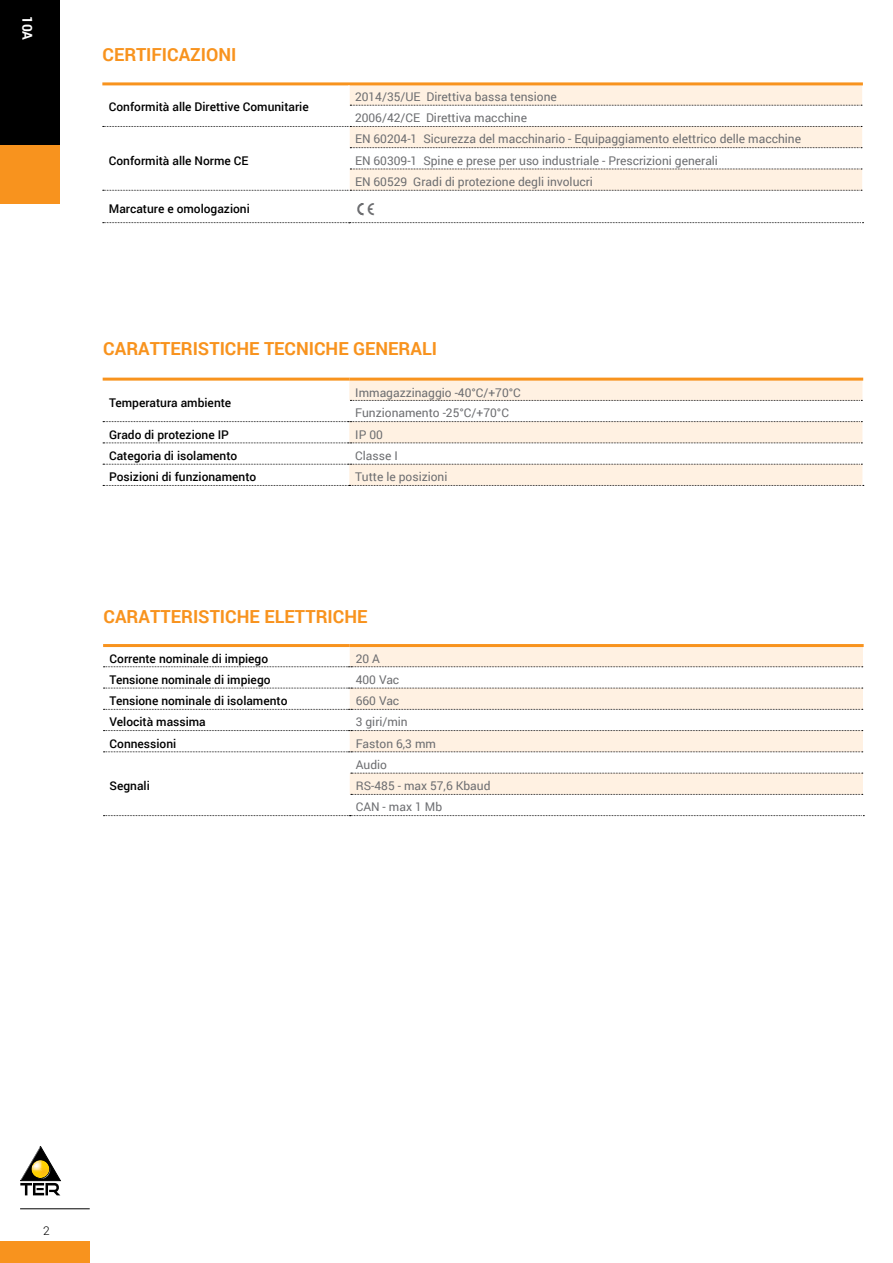
<style>
.page{position:relative;width:893px;height:1263px;background:#fff}
.page>*{position:absolute;margin:0;border:0;box-sizing:border-box;transform-origin:0 0}
.t1{font:19.5px "Ter";color:#6d6e71}
.t2{font:700 18px "Roboto";color:#f8931e}
.t3{font:700 13.65px "Roboto";color:#fff}
.t4{font:12px/21.3px "Roboto";color:#6d6e71}
.t5{font:500 12px "Roboto";color:#000}
.t6{font:300 12px "Roboto";color:#000}
</style>
<div class="page">
<div style="left:0;top:1242px;width:89px;height:21px;background:#f8931e"></div>
<div style="left:0;top:144px;width:60px;height:60px;background:#f8931e"></div>
<div style="left:0;top:0;width:60px;height:144px;background:#000"></div>
<svg style="left:20px;top:1146px;width:40px;height:49px"></svg>
<hr style="left:20px;top:1208px;width:70px;height:1px;background:#000">
<svg style="left:350px;top:85px;width:512px;height:105px;fill:#fff1e2"></svg>
<svg style="left:350px;top:105px;width:512px;height:1px"></svg>
<svg style="left:350px;top:147px;width:512px;height:1px"></svg>
<svg style="left:350px;top:169px;width:512px;height:1px"></svg>
<svg style="left:103px;top:190px;width:759px;height:1px"></svg>
<svg style="left:103px;top:222px;width:760px;height:1px"></svg>
<hr style="left:102px;top:82px;width:247px;height:3px;background:#f8931e">
<hr style="left:349px;top:82px;width:514px;height:3px;background:#f8931e">
<svg style="left:103px;top:126px;width:759px;height:1px"></svg>
<hr style="left:348px;top:126px;width:2px;height:22px;background:#fff">
<hr style="left:348px;top:190px;width:2px;height:32px;background:#fff">
<svg style="left:349px;top:381px;width:513px;height:104px;fill:#fff1e2"></svg>
<svg style="left:350px;top:400px;width:512px;height:1px"></svg>
<svg style="left:103px;top:442px;width:759px;height:1px"></svg>
<svg style="left:103px;top:464px;width:759px;height:1px"></svg>
<svg style="left:103px;top:485px;width:761px;height:1px"></svg>
<hr style="left:103px;top:378px;width:246px;height:3px;background:#f8931e">
<hr style="left:349px;top:378px;width:514px;height:3px;background:#f8931e">
<svg style="left:103px;top:421px;width:759px;height:1px"></svg>
<svg style="left:350px;top:647px;width:513px;height:147px;fill:#fff1e2"></svg>
<svg style="left:103px;top:666px;width:760px;height:1px"></svg>
<svg style="left:103px;top:709px;width:760px;height:1px"></svg>
<svg style="left:351px;top:773px;width:512px;height:1px"></svg>
<svg style="left:351px;top:794px;width:512px;height:1px"></svg>
<svg style="left:103px;top:730px;width:760px;height:1px"></svg>
<svg style="left:103px;top:751px;width:760px;height:1px"></svg>
<svg style="left:103px;top:815px;width:761px;height:1px"></svg>
<hr style="left:103px;top:644px;width:247px;height:3px;background:#f8931e">
<hr style="left:350px;top:644px;width:514px;height:3px;background:#f8931e">
<svg style="left:103px;top:688px;width:760px;height:1px"></svg>
<p class="t3" style="left:33px;top:16px;width:26px;rotate:90deg">10A</p>
<h2 class="t2" style="left:103px;top:47px;width:135px">CERTIFICAZIONI</h2>
<p class="t5" style="left:109px;top:102px;width:201px">Conformità alle Direttive Comunitarie</p>
<p class="t4" style="left:355px;top:88px;width:203px;line-height:20.7px">2014/35/UE Direttiva bassa tensione<br>2006/42/CE Direttiva macchine</p>
<p class="t5" style="left:109px;top:155px;width:141px">Conformità alle Norme CE</p>
<p class="t4" style="left:355px;top:129px;width:448px">EN 60204-1 Sicurezza del macchinario - Equipaggiamento elettrico delle macchine<br>EN 60309-1 Spine e prese per uso industriale - Prescrizioni generali<br>EN 60529 Gradi di protezione degli involucri</p>
<p class="t5" style="left:109px;top:203px;width:142px">Marcature e omologazioni</p>
<h1 class="t1" style="left:355px;top:199px;width:24px">C</h1>
<h2 class="t2" style="left:103px;top:341px;width:335px">CARATTERISTICHE TECNICHE GENERALI</h2>
<p class="t5" style="left:109px;top:398px;width:124px">Temperatura ambiente</p>
<p class="t4" style="left:355px;top:383px;width:167px;line-height:20.7px">Immagazzinaggio -40°C/+70°C<br>Funzionamento -25°C/+70°C</p>
<p class="t5" style="left:109px;top:429px;width:121px">Grado di protezione IP</p>
<p class="t4" style="left:355px;top:425px;width:29px">IP 00</p>
<p class="t5" style="left:109px;top:451px;width:130px">Categoria di isolamento</p>
<p class="t4" style="left:355px;top:446px;width:44px">Classe I</p>
<p class="t5" style="left:109px;top:472px;width:149px">Posizioni di funzionamento</p>
<p class="t4" style="left:355px;top:467px;width:94px">Tutte le posizioni</p>
<h2 class="t2" style="left:104px;top:608px;width:265px">CARATTERISTICHE ELETTRICHE</h2>
<p class="t5" style="left:110px;top:654px;width:160px">Corrente nominale di impiego</p>
<p class="t4" style="left:356px;top:649px;width:26px">20 A</p>
<p class="t5" style="left:110px;top:674px;width:162px">Tensione nominale di impiego</p>
<p class="t4" style="left:356px;top:670px;width:45px">400 Vac</p>
<p class="t5" style="left:110px;top:696px;width:179px">Tensione nominale di isolamento</p>
<p class="t4" style="left:356px;top:691px;width:45px">660 Vac</p>
<p class="t5" style="left:110px;top:717px;width:98px">Velocità massima</p>
<p class="t4" style="left:356px;top:712px;width:54px">3 giri/min</p>
<p class="t5" style="left:110px;top:738px;width:68px">Connessioni</p>
<p class="t4" style="left:356px;top:733px;width:82px">Faston 6,3 mm</p>
<p class="t5" style="left:110px;top:781px;width:42px">Segnali</p>
<p class="t4" style="left:356px;top:755px;width:136px">Audio<br>RS-485 - max 57,6 Kbaud<br>CAN - max 1 Mb</p>
<p class="t6" style="left:43px;top:1222px;width:8px">2</p>
</div>
